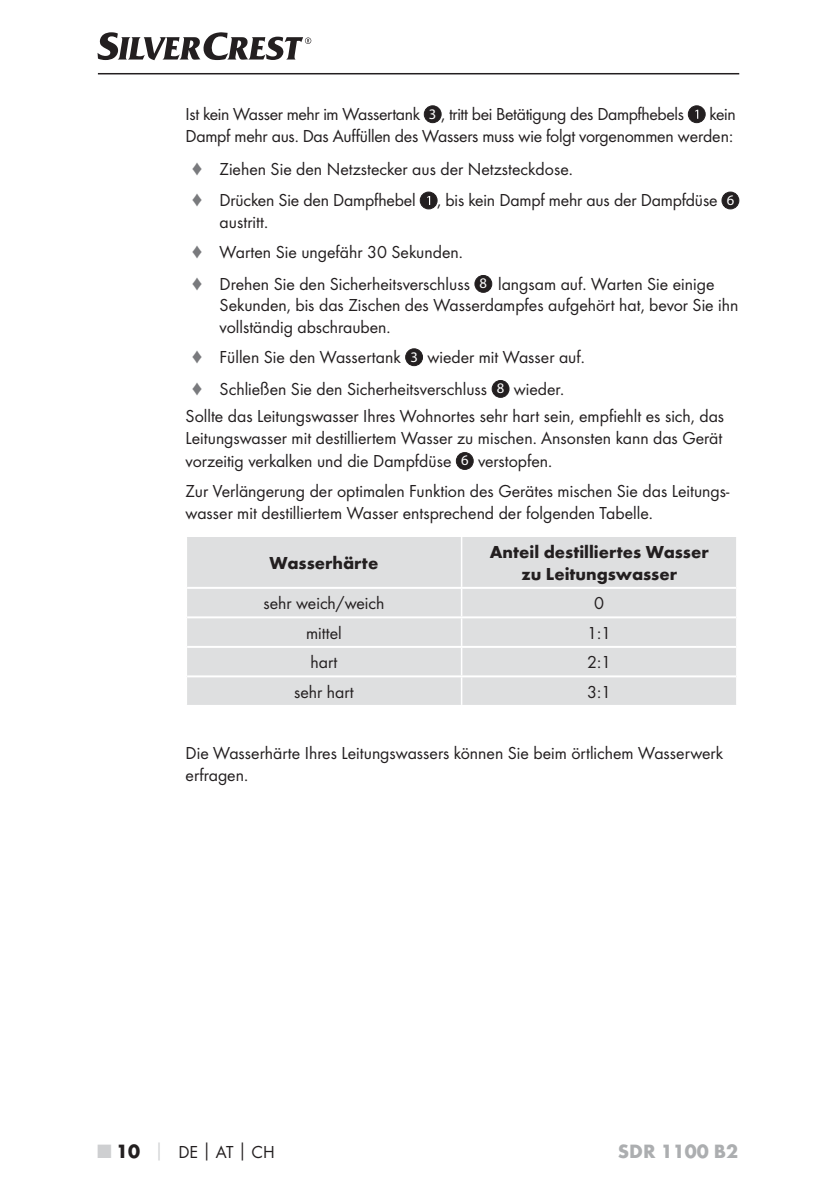
<style>
.page{position:relative;width:840px;height:1191px;background:#fff}
.page>*{position:absolute;margin:0;border:0;box-sizing:border-box;transform-origin:0 0}
.t1{font:700 20px "Futura";color:#acaeb0}
.t2{font:18px/21.6px "Futura Boo";color:#231f20}
.t3{font:18px "Futura Boo";letter-spacing:-.02em;color:#231f20}
.t4{font:700 18px/21.6px "Futura";color:#231f20;text-align:center}
.s1{font-family:"Myriad";font-size:14.6px;color:#fff}
.s2{color:#797a7d}
.s3{font-family:"Futura";font-weight:700;font-size:20px;color:#cecfd1}
.s4{font-family:"Futura";font-weight:700;font-size:20px}
.s5{font-family:"Futura";font-weight:700;color:#cecfd1}
.s6{font-family:"Futura";font-weight:700}
</style>
<div class="page">
<hr style="left:98px;top:73px;width:640px;height:1px;background:#231f20">
<svg style="left:97px;top:32px;width:214px;height:28px"></svg>
<div style="left:424px;top:106px;width:17px;height:17px;background:#231f20;border-radius:50%"></div>
<div style="left:423px;top:105px;width:18px;height:18px;border:1px solid #231f20;border-radius:50%"></div>
<div style="left:688px;top:106px;width:16px;height:17px;background:#231f20;border-radius:50%"></div>
<div style="left:687px;top:105px;width:18px;height:18px;border:1px solid #231f20;border-radius:50%"></div>
<div style="left:420px;top:192px;width:17px;height:17px;background:#231f20;border-radius:50%"></div>
<div style="left:419px;top:192px;width:18px;height:17px;border:1px solid #231f20;border-radius:50%"></div>
<svg style="left:427px;top:196px;width:3px;height:9px"></svg>
<div style="left:721px;top:192px;width:17px;height:17px;background:#231f20;border-radius:50%"></div>
<div style="left:721px;top:192px;width:17px;height:17px;border:1px solid #231f20;border-radius:50%"></div>
<div style="left:474px;top:275px;width:17px;height:17px;background:#231f20;border-radius:50%"></div>
<div style="left:474px;top:275px;width:18px;height:18px;border:1px solid #231f20;border-radius:50%"></div>
<div style="left:405px;top:349px;width:17px;height:17px;background:#231f20;border-radius:50%"></div>
<div style="left:405px;top:348px;width:17px;height:18px;border:1px solid #231f20;border-radius:50%"></div>
<div style="left:492px;top:380px;width:16px;height:17px;background:#231f20;border-radius:50%"></div>
<div style="left:491px;top:380px;width:18px;height:18px;border:1px solid #231f20;border-radius:50%"></div>
<div style="left:456px;top:452px;width:17px;height:17px;background:#231f20;border-radius:50%"></div>
<div style="left:455px;top:452px;width:18px;height:18px;border:1px solid #231f20;border-radius:50%"></div>
<div style="left:187px;top:537px;width:548px;height:168px;background:#dedfe0"></div>
<hr style="left:187px;top:587px;width:548px;height:2px;background:#fff">
<hr style="left:187px;top:616px;width:548px;height:2px;background:#fff">
<hr style="left:187px;top:646px;width:548px;height:2px;background:#fff">
<hr style="left:187px;top:675px;width:548px;height:2px;background:#fff">
<hr style="left:460px;top:537px;width:2px;height:50px;background:#fff">
<hr style="left:460px;top:589px;width:2px;height:27px;background:#fff">
<hr style="left:460px;top:618px;width:2px;height:28px;background:#fff">
<hr style="left:460px;top:648px;width:2px;height:27px;background:#fff">
<hr style="left:460px;top:677px;width:2px;height:28px;background:#fff">
<p class="t3" style="left:185px;top:106px;width:500px">Ist kein Wasser mehr im Wassertank <span class="s1">3</span> , tritt bei Betätigung des Dampfhebels</p>
<p class="t2" style="left:185px;top:104px;width:551px;text-align:right">kein<br>Dampf mehr aus. Das Auffüllen des Wassers muss wie folgt vorgenommen werden:</p>
<p class="t2" style="left:191px;top:154px;width:544px;line-height:31.6px"><span class="s2">♦</span> Ziehen Sie den Netzstecker aus der Netzsteckdose.<br><span class="s2">♦</span> Drücken Sie den Dampfhebel , bis kein Dampf mehr aus der Dampfdüse <span class="s1">6</span></p>
<p class="t2" style="left:191px;top:207px;width:524px;line-height:30.8px;text-indent:28px">austritt.<br><span class="s2">♦</span> Warten Sie ungefähr 30 Sekunden.<br><span class="s2">♦</span> Drehen Sie den Sicherheitsverschluss <span class="s1">8</span> langsam auf. Warten Sie einige</p>
<p class="t2" style="left:219px;top:295px;width:520px">Sekunden, bis das Zischen des Wasserdampfes aufgehört hat, bevor Sie ihn vollständig abschrauben.</p>
<p class="t2" style="left:191px;top:342px;width:395px;line-height:31.6px"><span class="s2">♦</span> Füllen Sie den Wassertank <span class="s1">3</span> wieder mit Wasser auf. <span class="s2">♦</span> Schließen Sie den Sicherheitsverschluss <span class="s1">8</span> wieder.</p>
<p class="t2" style="left:185px;top:406px;width:540px;line-height:22.4px;text-align:justify">Sollte das Leitungswasser Ihres Wohnortes sehr hart sein, empfiehlt es sich, das Leitungswasser mit destilliertem Wasser zu mischen. Ansonsten kann das Gerät vorzeitig verkalken und die Dampfdüse <span class="s1">6</span> verstopfen.</p>
<p class="t2" style="left:185px;top:481px;width:545px">Zur Verlängerung der optimalen Funktion des Gerätes mischen Sie das Leitungs&shy;wasser mit destilliertem Wasser entsprechend der folgenden Tabelle.</p>
<p class="t4" style="left:269px;top:554px;width:110px">Wasserhärte</p>
<p class="t4" style="left:489px;top:543px;width:220px">Anteil destilliertes Wasser zu Leitungswasser</p>
<p class="t2" style="left:263px;top:593px;width:122px">sehr weich/weich</p>
<p class="t2" style="left:594px;top:593px;width:11px">0</p>
<p class="t2" style="left:306px;top:623px;width:37px">mittel</p>
<p class="t2" style="left:587px;top:623px;width:25px">1:1</p>
<p class="t2" style="left:310px;top:652px;width:28px">hart</p>
<p class="t2" style="left:587px;top:652px;width:25px">2:1</p>
<p class="t2" style="left:294px;top:682px;width:61px">sehr hart</p>
<p class="t2" style="left:587px;top:682px;width:25px">3:1</p>
<p class="t2" style="left:185px;top:743px;width:539px">Die Wasserhärte Ihres Leitungswassers können Sie beim örtlichem Wasserwerk erfragen.</p>
<p class="t2" style="left:98px;top:1142px;width:178px"><span class="s3">■</span> <span class="s4">10</span> <span class="s5">│</span> DE<span class="s6">│</span>AT<span class="s6">│</span>CH</p>
<p class="t1" style="left:617px;top:1143px;width:122px">SDR 1100 B2</p>
</div>
